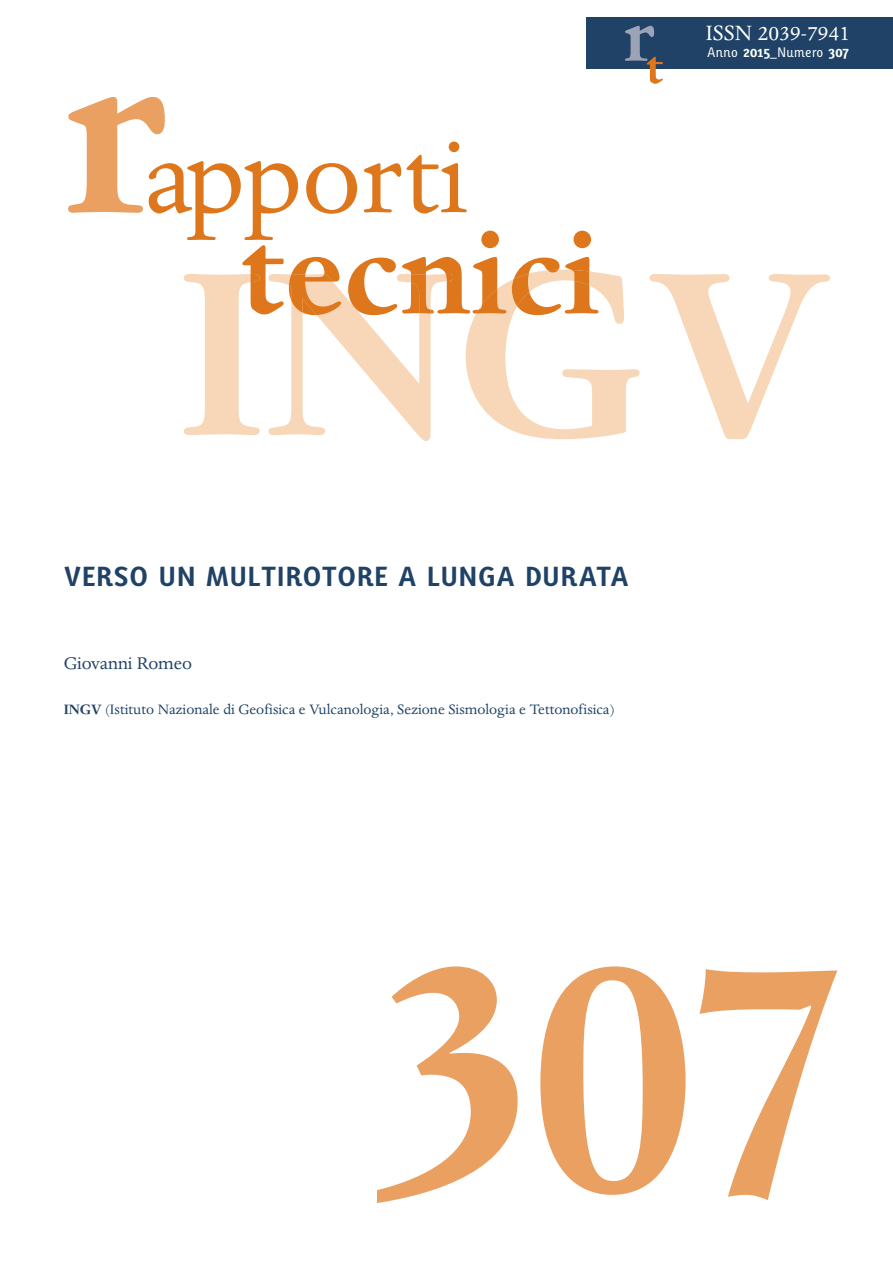
<style>
.page{position:relative;width:893px;height:1263px;background:#fff}
.page>*{position:absolute;margin:0;border:0;box-sizing:border-box;transform-origin:0 0}
.t1{font:700 132px "Dante";color:#de761b}
.t2{font:117px "Dante";color:#de761b}
.t3{font:700 51.6px "Dante";color:#de761b}
.t4{font:700 27px "Karbid";color:#1f4266}
.t5{font:24px "Dante";color:#fff}
.t6{font:19.5px "Dante";letter-spacing:-.005em;color:#1f4266}
.t7{font:15.75px "Dante";color:#1f4266}
.t8{font:13.5px "Karbid";color:#fff}
.s1{font-weight:700}
</style>
<div class="page">
<svg style="left:377px;top:966px;width:460px;height:237px"></svg>
<div style="left:587px;top:17px;width:306px;height:51px;background:#1f4266"></div>
<img style="left:625px;top:26px;width:29px;height:35px">
<svg style="left:68px;top:97px;width:97px;height:116px"></svg>
<svg style="left:184px;top:271px;width:646px;height:170px"></svg>
<svg style="left:251px;top:270px;width:338px;height:45px"></svg>
<h2 class="t2" style="left:144px;top:134px;width:325px">apporti</h2>
<h1 class="t1" style="left:240px;top:225px;width:360px">tecnici</h1>
<h3 class="t3" style="left:646px;top:49px;width:19px">t</h3>
<h3 class="t5" style="left:706px;top:24px;width:146px">ISSN 2039-7941</h3>
<p class="t8" style="left:707px;top:47px;width:143px">Anno <span class="s1">2015</span>_Numero <span class="s1">307</span></p>
<h3 class="t4" style="left:64px;top:566px;width:567px">VERSO UN MULTIROTORE A LUNGA DURATA</h3>
<p class="t6" style="left:64px;top:656px;width:130px">Giovanni Romeo</p>
<p class="t7" style="left:64px;top:703px;width:552px"><span class="s1">INGV</span> (Istituto Nazionale di Geofisica e Vulcanologia, Sezione Sismologia e Tettonofisica)</p>
</div>
